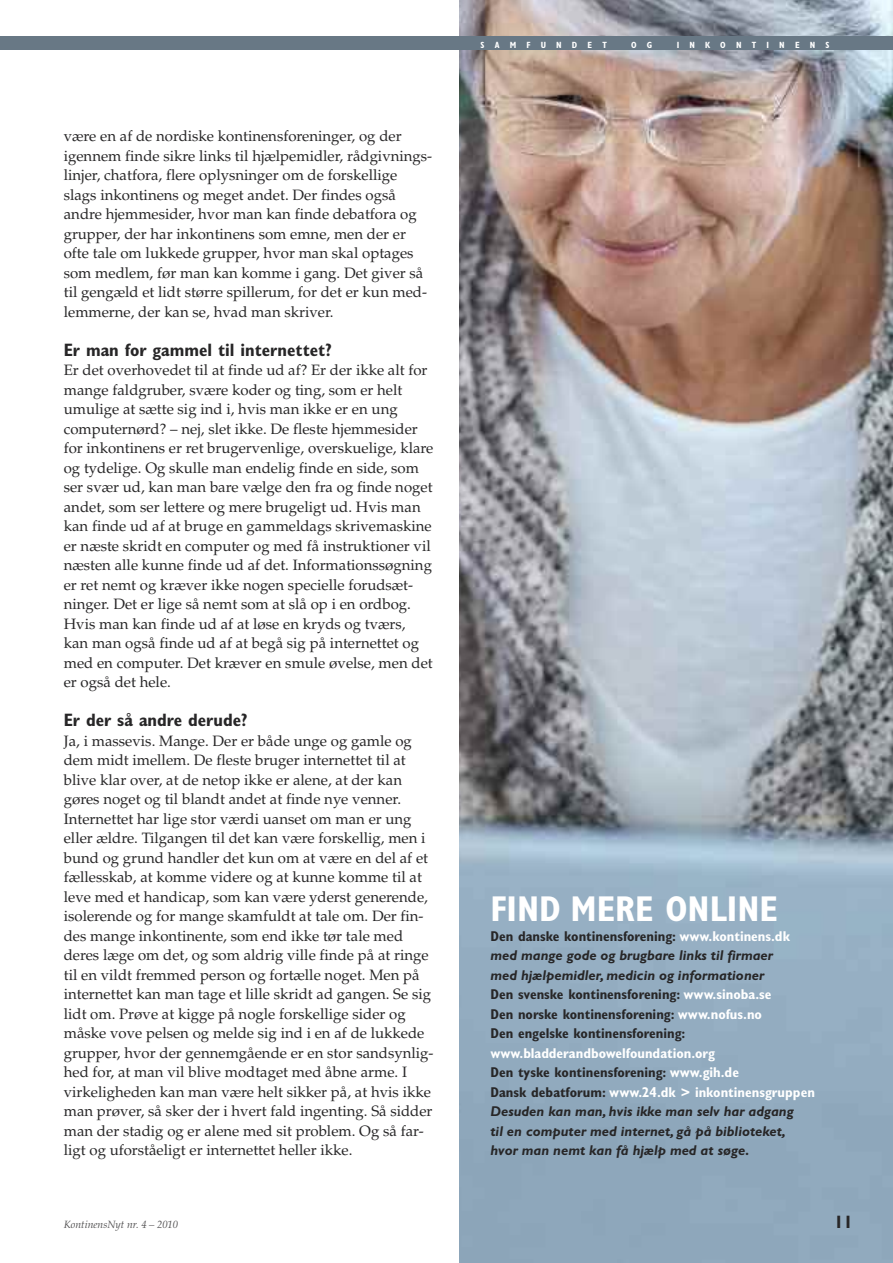
<style>
.page{position:relative;width:893px;height:1263px;background:#fff}
.page>*{position:absolute;margin:0;border:0;box-sizing:border-box;transform-origin:0 0}
.t1{font:700 condensed 36px "Gill Sans";color:#fff}
.t2{font:700 condensed 18px "Gill Sans";color:#272627}
.t3{font:15px/19.5px "Palatino";color:#272627}
.t4{font:700 condensed 14.25px/19.5px "Gill Sans";color:#272627}
.t5{font:italic 700 14.25px/19.5px "Gill Sans";color:#272627}
.t6{font:italic 10.5px "Palatino";color:#525152}
.t7{font:700 condensed 9px "Gill Sans";letter-spacing:1.135em;color:#fff}
.s1{color:#fff}
.s2{font-style:italic;font-stretch:normal}
.s3{font-style:normal;font-stretch:condensed;color:#fff}
.s4{font-style:normal;font-stretch:condensed}
</style>
<div class="page">
<img style="left:459px;top:0;width:434px;height:1263px">
<div style="left:0;top:36px;width:893px;height:14px;background:#687885"></div>
<p class="t3" style="left:64px;top:128px;width:370px">være en af de nordiske kontinensforeninger, og der igennem finde sikre links til hjælpemidler, rådgivnings&shy;linjer, chatfora, flere oplysninger om de forskellige slags inkontinens og meget andet. Der findes også andre hjemmesider, hvor man kan finde debatfora og grupper, der har inkontinens som emne, men der er ofte tale om lukkede grupper, hvor man skal optages som medlem, før man kan komme i gang. Det giver så til gengæld et lidt større spillerum, for det er kun med&shy;lemmerne, der kan se, hvad man skriver.</p>
<p class="t2" style="left:64px;top:343px;width:269px">Er man for gammel til internettet?</p>
<p class="t3" style="left:64px;top:362px;width:371px">Er det overhovedet til at finde ud af? Er der ikke alt for mange faldgruber, svære koder og ting, som er helt umulige at sætte sig ind i, hvis man ikke er en ung computernørd? – nej, slet ikke. De fleste hjemmesider for inkontinens er ret brugervenlige, overskuelige, klare og tydelige. Og skulle man endelig finde en side, som ser svær ud, kan man bare vælge den fra og finde noget andet, som ser lettere og mere brugeligt ud. Hvis man kan finde ud af at bruge en gammeldags skrivemaskine er næste skridt en computer og med få instruktioner vil næsten alle kunne finde ud af det. Informationssøgning er ret nemt og kræver ikke nogen specielle forudsæt&shy;ninger. Det er lige så nemt som at slå op i en ordbog.<br>Hvis man kan finde ud af at løse en kryds og tværs, kan man også finde ud af at begå sig på internettet og med en computer. Det kræver en smule øvelse, men det er også det hele.</p>
<p class="t2" style="left:64px;top:713px;width:185px">Er der så andre derude?</p>
<p class="t3" style="left:64px;top:733px;width:371px">Ja, i massevis. Mange. Der er både unge og gamle og dem midt imellem. De fleste bruger internettet til at blive klar over, at de netop ikke er alene, at der kan gøres noget og til blandt andet at finde nye venner.<br>Internettet har lige stor værdi uanset om man er ung eller ældre. Tilgangen til det kan være forskellig, men i bund og grund handler det kun om at være en del af et fællesskab, at komme videre og at kunne komme til at leve med et handicap, som kan være yderst generende, isolerende og for mange skamfuldt at tale om. Der fin&shy;des mange inkontinente, som end ikke tør tale med deres læge om det, og som aldrig ville finde på at ringe til en vildt fremmed person og fortælle noget. Men på internettet kan man tage et lille skridt ad gangen. Se sig lidt om. Prøve at kigge på nogle forskellige sider og måske vove pelsen og melde sig ind i en af de lukkede grupper, hvor der gennemgående er en stor sandsynlig&shy;hed for, at man vil blive modtaget med åbne arme. I virkeligheden kan man være helt sikker på, at hvis ikke man prøver, så sker der i hvert fald ingenting. Så sidder man der stadig og er alene med sit problem. Og så far&shy;ligt og uforståeligt er internettet heller ikke.</p>
<p class="t7" style="left:480px;top:41px;width:128px">SAMFUNDET</p>
<p class="t7" style="left:631px;top:41px;width:23px">O G</p>
<p class="t7" style="left:677px;top:41px;width:154px">INKONTINENS</p>
<h1 class="t1" style="left:490px;top:895px;width:289px">FIND MERE ONLINE</h1>
<p class="t4" style="left:490px;top:927px;width:301px">Den danske kontinensforening: <span class="s1">www.kontinens.dk </span><span class="s2">med mange gode og brugbare links til firmaer med hjælpemidler, medicin og informationer </span>Den svenske kontinensforening: <span class="s1">www.sinoba.se </span>Den norske kontinensforening: <span class="s1">www.nofus.no<br></span>Den engelske kontinensforening:</p>
<p class="t5" style="left:490px;top:1044px;width:326px"><span class="s3">www.bladderandbowelfoundation.org<br></span><span class="s4">Den tyske kontinensforening:</span> <span class="s3">www.gih.de<br></span><span class="s4">Dansk debatforum:</span> <span class="s3">www.24.dk &gt; inkontinensgruppen </span>Desuden kan man, hvis ikke man selv har adgang<br>til en computer med internet, gå på biblioteket, hvor man nemt kan få hjælp med at søge.</p>
<p class="t6" style="left:64px;top:1220px;width:116px">KontinensNyt nr. 4 – 2010</p>
<p class="t2" style="left:834px;top:1215px;width:20px">11</p>
</div>
